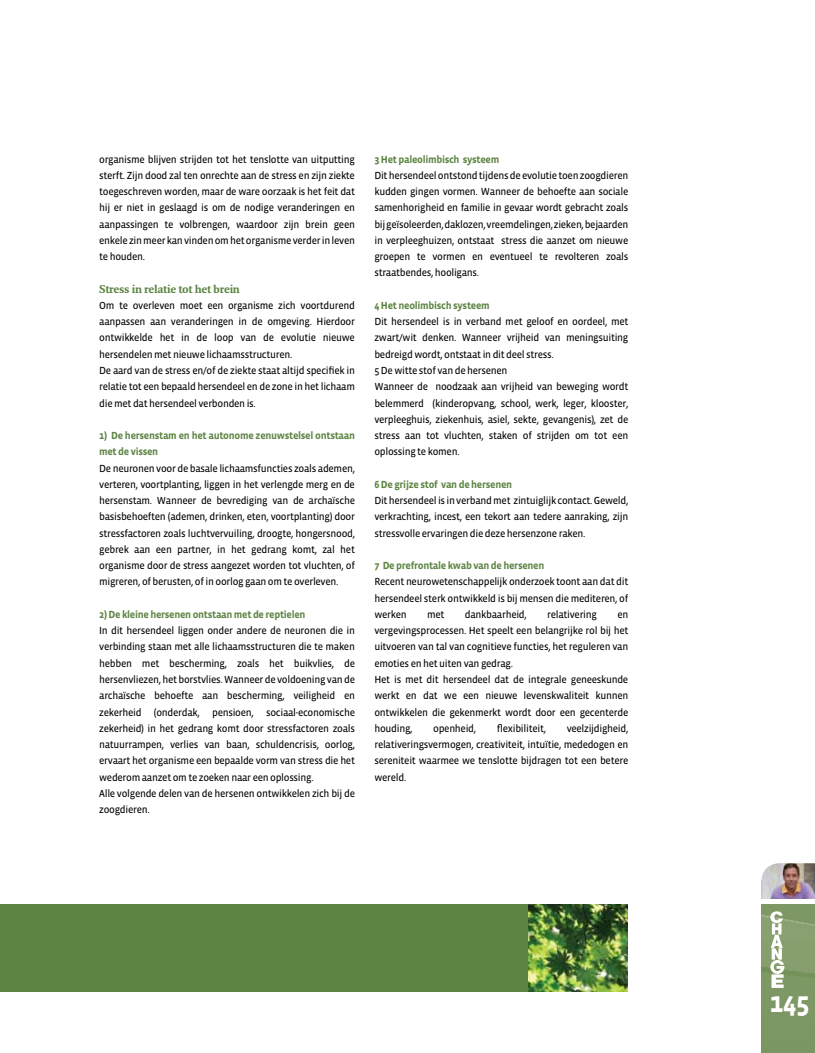
<style>
.page{position:relative;width:815px;height:1053px;background:#fff}
.page>*{position:absolute;margin:0;border:0;box-sizing:border-box;transform-origin:0 0}
.t1{font:700 28.75px "Vista Sans";color:#fff}
.t2{font:700 11.12px "Fresco";letter-spacing:-.03em;color:#5d8443}
.t3{font:10.5px/16.2px "Vista Sans Reg";letter-spacing:-.03em;color:#000;text-align:justify}
.t4{font:700 10.5px/16.2px "Vista Sans";letter-spacing:-.03em;color:#5d8443}
</style>
<div class="page">
<img style="left:528px;top:904px;width:99px;height:87px">
<div style="left:0;top:904px;width:528px;height:87px;background:#5d8443"></div>
<img style="left:762px;top:904px;width:53px;height:148px">
<img style="left:762px;top:863px;width:53px;height:17px">
<img style="left:762px;top:880px;width:53px;height:18px">
<svg style="left:770px;top:911px;width:14px;height:76px"></svg>
<p class="t3" style="left:99px;top:151px;width:257px">organisme blijven strijden tot het tenslotte van uitputting sterft. Zijn dood zal ten onrechte aan de stress en zijn ziekte toegeschreven worden, maar de ware oorzaak is het feit dat hij er niet in geslaagd is om de nodige veranderingen en aanpassingen te volbrengen, waardoor zijn brein geen enkele zin meer kan vinden om het organisme verder in leven te houden.</p>
<p class="t2" style="left:99px;top:282px;width:142px">Stress in relatie tot het brein</p>
<p class="t3" style="left:99px;top:297px;width:257px;text-align:left">Om te overleven moet een organisme zich voortdurend aanpassen aan veranderingen in de omgeving. Hierdoor ontwikkelde het in de loop van de evolutie nieuwe hersendelen met nieuwe lichaamsstructuren.<br>De aard van de stress en/of de ziekte staat altijd specifiek in relatie tot een bepaald hersendeel en de zone in het lichaam die met dat hersendeel verbonden is.</p>
<p class="t4" style="left:99px;top:427px;width:257px">1) De hersenstam en het autonome zenuwstelsel ontstaan met de vissen</p>
<p class="t3" style="left:99px;top:460px;width:257px">De neuronen voor de basale lichaamsfuncties zoals ademen, verteren, voortplanting, liggen in het verlengde merg en de hersenstam. Wanneer de bevrediging van de archaïsche basisbehoeften (ademen, drinken, eten, voortplanting) door stressfactoren zoals luchtvervuiling, droogte, hongersnood, gebrek aan een partner, in het gedrang komt, zal het organisme door de stress aangezet worden tot vluchten, of migreren, of berusten, of in oorlog gaan om te overleven.</p>
<p class="t4" style="left:99px;top:606px;width:208px">2) De kleine hersenen ontstaan met de reptielen</p>
<p class="t3" style="left:99px;top:622px;width:257px;text-align:left">In dit hersendeel liggen onder andere de neuronen die in verbinding staan met alle lichaamsstructuren die te maken hebben met bescherming, zoals het buikvlies, de hersenvliezen, het borstvlies. Wanneer de voldoening van de archaïsche behoefte aan bescherming, veiligheid en zekerheid (onderdak, pensioen, sociaal-economische zekerheid) in het gedrang komt door stressfactoren zoals natuurrampen, verlies van baan, schuldencrisis, oorlog, ervaart het organisme een bepaalde vorm van stress die het wederom aanzet om te zoeken naar een oplossing.<br>Alle volgende delen van de hersenen ontwikkelen zich bij de zoogdieren.</p>
<p class="t4" style="left:374px;top:151px;width:126px">3 Het paleolimbisch systeem</p>
<p class="t3" style="left:374px;top:167px;width:255px">Dit hersendeel ontstond tijdens de evolutie toen zoogdieren kudden gingen vormen. Wanneer de behoefte aan sociale samenhorigheid en familie in gevaar wordt gebracht zoals bij geïsoleerden, daklozen, vreemdelingen, zieken, bejaarden in verpleeghuizen, ontstaat stress die aanzet om nieuwe groepen te vormen en eventueel te revolteren zoals straatbendes, hooligans.</p>
<p class="t4" style="left:374px;top:297px;width:117px">4 Het neolimbisch systeem</p>
<p class="t3" style="left:374px;top:314px;width:255px;text-align:left">Dit hersendeel is in verband met geloof en oordeel, met zwart/wit denken. Wanneer vrijheid van meningsuiting bedreigd wordt, ontstaat in dit deel stress.<br>5 De witte stof van de hersenen<br>Wanneer de noodzaak aan vrijheid van beweging wordt belemmerd (kinderopvang, school, werk, leger, klooster, verpleeghuis, ziekenhuis, asiel, sekte, gevangenis), zet de stress aan tot vluchten, staken of strijden om tot een oplossing te komen.</p>
<p class="t4" style="left:374px;top:476px;width:139px">6 De grijze stof van de hersenen</p>
<p class="t3" style="left:374px;top:492px;width:255px">Dit hersendeel is in verband met zintuiglijk contact. Geweld, verkrachting, incest, een tekort aan tedere aanraking, zijn stressvolle ervaringen die deze hersenzone raken.</p>
<p class="t4" style="left:374px;top:557px;width:171px">7 De prefrontale kwab van de hersenen</p>
<p class="t3" style="left:374px;top:574px;width:255px">Recent neurowetenschappelijk onderzoek toont aan dat dit hersendeel sterk ontwikkeld is bij mensen die mediteren, of werken</p>
<p class="t3" style="left:427px;top:606px;width:19px">met</p>
<p class="t3" style="left:465px;top:606px;width:63px">dankbaarheid,</p>
<p class="t3" style="left:547px;top:606px;width:51px">relativering</p>
<p class="t3" style="left:374px;top:606px;width:255px;text-align:left;text-indent:243px">en vergevingsprocessen. Het speelt een belangrijke rol bij het uitvoeren van tal van cognitieve functies, het reguleren van emoties en het uiten van gedrag.<br>Het is met dit hersendeel dat de integrale geneeskunde werkt en dat we een nieuwe levenskwaliteit kunnen ontwikkelen die gekenmerkt wordt door een gecenterde houding,</p>
<p class="t3" style="left:374px;top:720px;width:255px;text-indent:192px">veelzijdigheid, relativeringsvermogen, creativiteit, intuïtie, mededogen en sereniteit waarmee we tenslotte bijdragen tot een betere wereld.</p>
<p class="t3" style="left:433px;top:720px;width:44px">openheid,</p>
<p class="t3" style="left:497px;top:720px;width:51px">flexibiliteit,</p>
<h1 class="t1" style="left:770px;top:987px;width:42px">145</h1>
</div>
